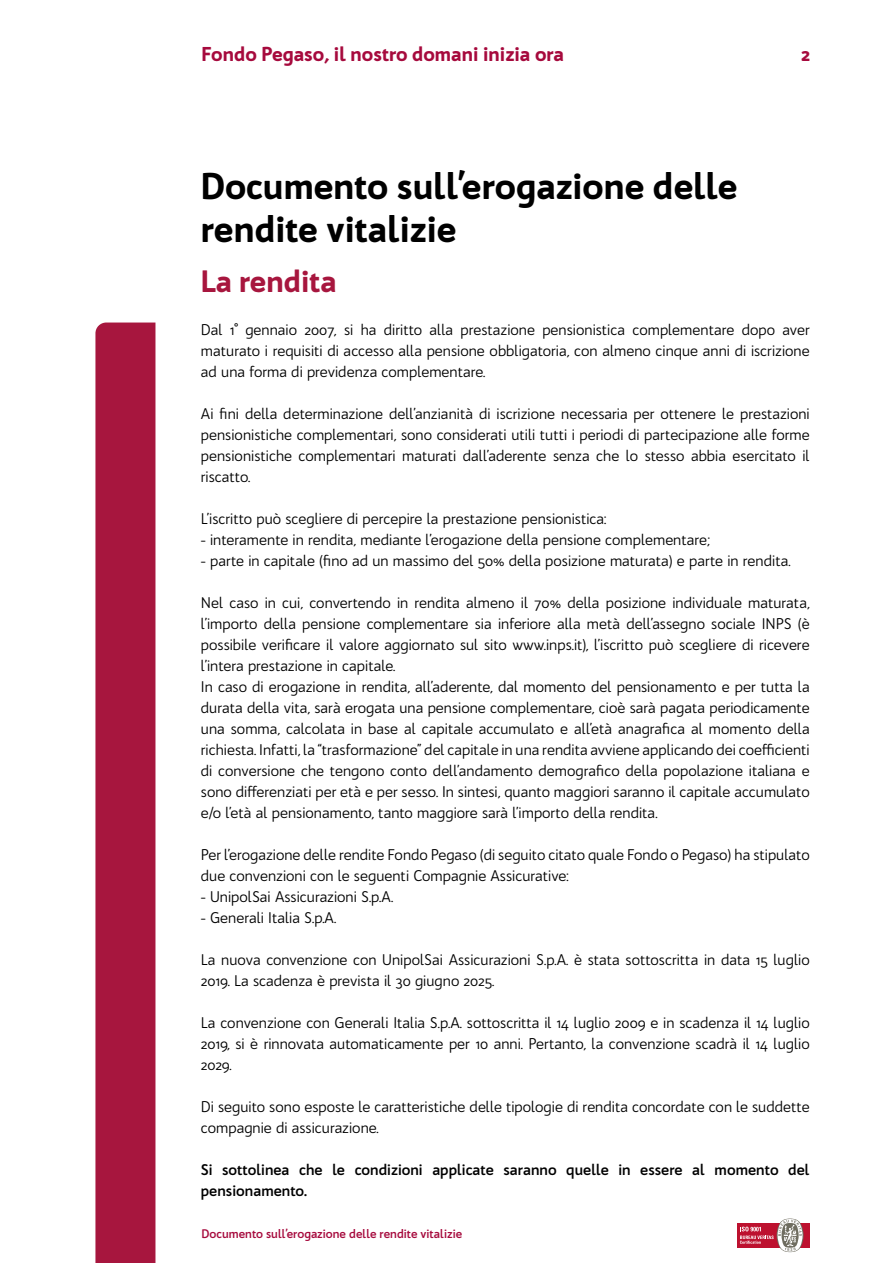
<style>
.page{position:relative;width:893px;height:1263px;background:#fff}
.page>*{position:absolute;margin:0;border:0;box-sizing:border-box;transform-origin:0 0}
.t1{font:900 36px/43.2px "Bw Quinta Pro";color:#000}
.t2{font:900 30px "Bw Quinta Pro";color:#a7163e}
.t3{font:900 19.5px "Bw Quinta Pro";color:#a60a3d}
.t4{font:15px/21px "Bw Quinta Pro";color:#000}
.t5{font:700 15px/21px "Bw Quinta Pro";color:#000}
.t6{font:700 12px "Bw Quinta Pro";color:#a60a3d}
</style>
<div class="page">
<div style="left:95px;top:322px;width:60px;height:941px;background:#a7163e"></div>
<div style="left:737px;top:1223px;width:73px;height:25px;background:#bd112f"></div>
<svg style="left:740px;top:1218px;width:64px;height:34px"></svg>
<h3 class="t3" style="left:201px;top:42px;width:364px">Fondo Pegaso, il nostro domani inizia ora</h3>
<h3 class="t3" style="left:801px;top:42px;width:11px">2</h3>
<h1 class="t1" style="left:201px;top:165px;width:538px">Documento sull’erogazione delle rendite vitalizie</h1>
<h2 class="t2" style="left:201px;top:262px;width:137px">La rendita</h2>
<p class="t4" style="left:201px;top:319px;width:610px;text-align:justify">Dal 1° gennaio 2007, si ha diritto alla prestazione pensionistica complementare dopo aver maturato i requisiti di accesso alla pensione obbligatoria, con almeno cinque anni di iscrizione ad una forma di previdenza complementare.</p>
<p class="t4" style="left:201px;top:403px;width:610px;text-align:justify">Ai fini della determinazione dell’anzianità di iscrizione necessaria per ottenere le prestazioni pensionistiche complementari, sono considerati utili tutti i periodi di partecipazione alle forme pensionistiche complementari maturati dall’aderente senza che lo stesso abbia esercitato il riscatto.</p>
<p class="t4" style="left:201px;top:508px;width:407px">L’iscritto può scegliere di percepire la prestazione pensionistica:</p>
<p class="t4" style="left:201px;top:529px;width:511px">- interamente in rendita, mediante l’erogazione della pensione complementare;</p>
<p class="t4" style="left:201px;top:550px;width:591px">- parte in capitale (fino ad un massimo del 50% della posizione maturata) e parte in rendita.</p>
<p class="t4" style="left:201px;top:592px;width:610px">Nel caso in cui, convertendo in rendita almeno il 70% della posizione individuale maturata, l’importo della pensione complementare sia inferiore alla metà dell’assegno sociale INPS (è possibile verificare il valore aggiornato sul sito www.inps.it), l’iscritto può scegliere di ricevere l’intera prestazione in capitale.<br>In caso di erogazione in rendita, all’aderente, dal momento del pensionamento e per tutta la durata della vita, sarà erogata una pensione complementare, cioè sarà pagata periodicamente una somma, calcolata in base al capitale accumulato e all’età anagrafica al momento della richiesta. Infatti, la “trasformazione” del capitale in una rendita avviene applicando dei coefficienti di conversione che tengono conto dell’andamento demografico della popolazione italiana e sono differenziati per età e per sesso. In sintesi, quanto maggiori saranno il capitale accumulato e/o l’età al pensionamento, tanto maggiore sarà l’importo della rendita.</p>
<p class="t4" style="left:201px;top:844px;width:610px">Per l’erogazione delle rendite Fondo Pegaso (di seguito citato quale Fondo o Pegaso) ha stipulato due convenzioni con le seguenti Compagnie Assicurative:</p>
<p class="t4" style="left:201px;top:886px;width:194px">- UnipolSai Assicurazioni S.p.A.</p>
<p class="t4" style="left:201px;top:907px;width:137px">- Generali Italia S.p.A.</p>
<p class="t4" style="left:201px;top:949px;width:610px">La nuova convenzione con UnipolSai Assicurazioni S.p.A. è stata sottoscritta in data 15 luglio<br>2019. La scadenza è prevista il 30 giugno 2025.</p>
<p class="t4" style="left:201px;top:1012px;width:610px;text-align:justify">La convenzione con Generali Italia S.p.A. sottoscritta il 14 luglio 2009 e in scadenza il 14 luglio 2019, si è rinnovata automaticamente per 10 anni. Pertanto, la convenzione scadrà il 14 luglio 2029.</p>
<p class="t4" style="left:201px;top:1096px;width:610px">Di seguito sono esposte le caratteristiche delle tipologie di rendita concordate con le suddette compagnie di assicurazione.</p>
<p class="t5" style="left:201px;top:1159px;width:610px">Si sottolinea che le condizioni applicate saranno quelle in essere al momento del pensionamento.</p>
<p class="t6" style="left:201px;top:1226px;width:262px">Documento sull’erogazione delle rendite vitalizie</p>
</div>
